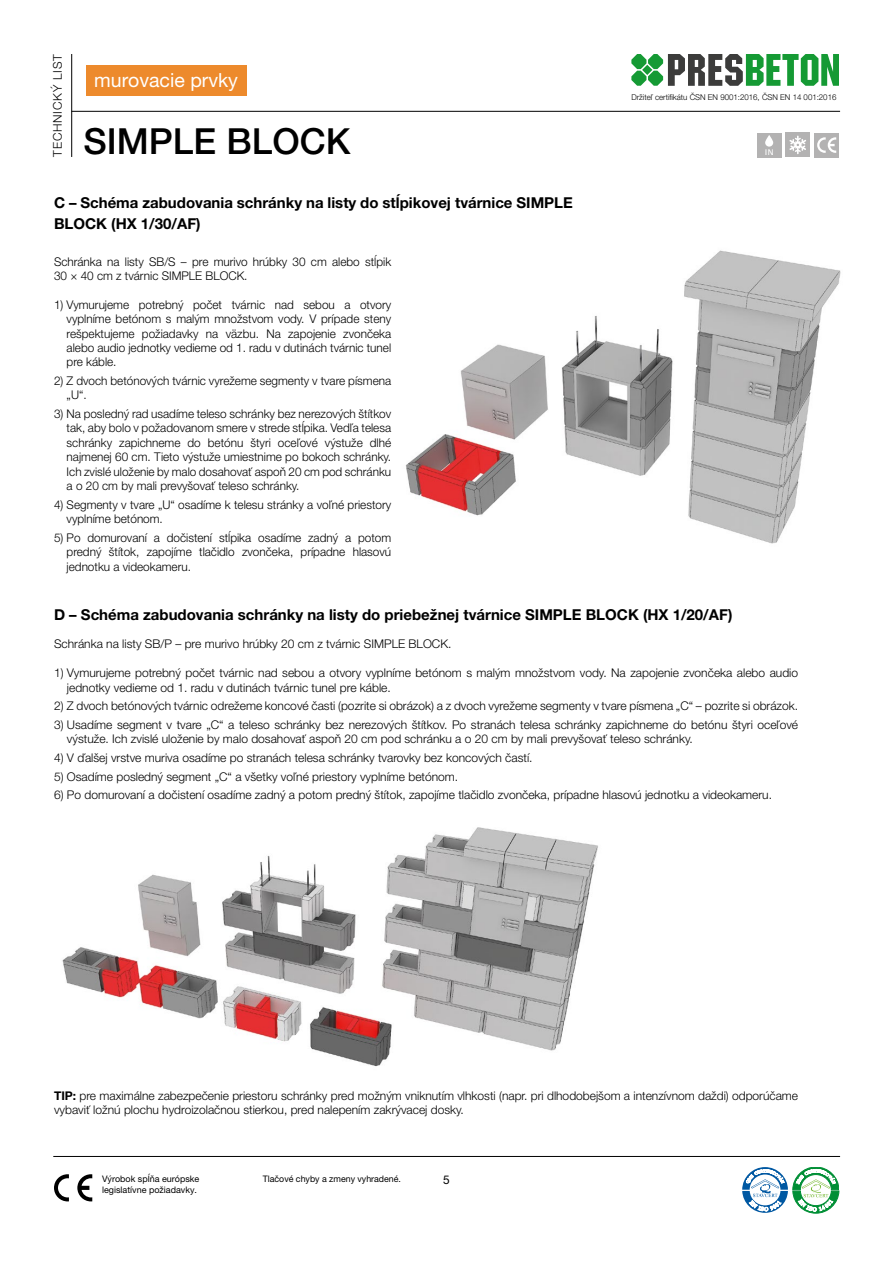
<style>
.page{position:relative;width:893px;height:1263px;background:#fff}
.page>*{position:absolute;margin:0;border:0;box-sizing:border-box;transform-origin:0 0}
.t1{font:500 36px "Helvetica Neue LT Pro";color:#000}
.t2{font:19.5px "Helvetica Neue LT Pro";color:#fff}
.t3{font:700 15px/21px "Helvetica Neue LT Pro";color:#000}
.t4{font:300 12px/14.4px "Helvetica Neue LT Pro";color:#000}
.t5{font:300 12px "Helvetica Neue LT Pro";letter-spacing:.07em;color:#000}
.t6{font:12px "Helvetica Neue LT Pro";color:#000}
.t7{font:9px/10.8px "Helvetica Neue LT Pro";color:#000}
.t8{font:600 8.4px "Pill Gothic 600 mg";color:#fff}
.t9{font:300 8.1px "Helvetica Neue LT Pro";color:#000}
.s1{font-weight:700}
</style>
<div class="page">
<svg style="left:631px;top:54px;width:208px;height:32px"></svg>
<hr style="left:71px;top:54px;width:1px;height:103px;background:#000">
<hr style="left:71px;top:111px;width:769px;height:1px;background:#000">
<hr style="left:53px;top:1156px;width:787px;height:1px;background:#000">
<svg style="left:742px;top:1167px;width:97px;height:46px"></svg>
<svg style="left:54px;top:1174px;width:15px;height:27px"></svg>
<svg style="left:77px;top:1174px;width:15px;height:27px"></svg>
<div style="left:786px;top:133px;width:24px;height:24px;background:#b3b2b2"></div>
<svg style="left:789px;top:135px;width:17px;height:19px"></svg>
<div style="left:757px;top:133px;width:24px;height:24px;background:#b3b2b2"></div>
<svg style="left:765px;top:135px;width:8px;height:12px"></svg>
<div style="left:814px;top:133px;width:25px;height:24px;background:#b3b2b2"></div>
<svg style="left:817px;top:137px;width:19px;height:16px"></svg>
<div style="left:86px;top:65px;width:161px;height:31px;background:#ed8a2c"></div>
<img style="left:62px;top:827px;width:536px;height:240px">
<img style="left:405px;top:250px;width:436px;height:294px">
<p class="t5" style="left:50px;top:157px;width:105px;rotate:-90deg">TECHNICKÝ LIST</p>
<h2 class="t2" style="left:94px;top:68px;width:145px">murovacie prvky</h2>
<h1 class="t1" style="left:84px;top:119px;width:268px">SIMPLE BLOCK</h1>
<p class="t3" style="left:54px;top:192px;width:520px">C – Schéma zabudovania schránky na listy do stĺpikovej tvárnice SIMPLE<br>BLOCK (HX 1/30/AF)</p>
<p class="t4" style="left:54px;top:254px;width:339px">Schránka na listy SB/S – pre murivo hrúbky 30 cm alebo stĺpik<br>30 × 40 cm z tvárnic SIMPLE BLOCK.</p>
<p class="t4" style="left:67px;top:297px;width:326px;text-align:justify;text-indent:-13px">1) Vymurujeme potrebný počet tvárnic nad sebou a otvory vyplníme betónom s malým množstvom vody. V prípade steny rešpektujeme požiadavky na väzbu. Na zapojenie zvončeka alebo audio jednotky vedieme od 1. radu v dutinách tvárnic tunel pre káble.</p>
<p class="t4" style="left:67px;top:373px;width:326px;text-indent:-13px">2) Z dvoch betónových tvárnic vyrežeme segmenty v tvare písmena „U“.</p>
<p class="t4" style="left:67px;top:406px;width:326px;text-align:justify;text-indent:-13px">3) Na posledný rad usadíme teleso schránky bez nerezových štítkov tak, aby bolo v požadovanom smere v strede stĺpika. Vedľa telesa schránky zapichneme do betónu štyri oceľové výstuže dlhé najmenej 60 cm. Tieto výstuže umiestnime po bokoch schránky.<br>Ich zvislé uloženie by malo dosahovať aspoň 20 cm pod schránku a o 20 cm by mali prevyšovať teleso schránky.</p>
<p class="t4" style="left:67px;top:497px;width:326px;text-indent:-13px">4) Segmenty v tvare „U“ osadíme k telesu stránky a voľné priestory vyplníme betónom.</p>
<p class="t4" style="left:67px;top:530px;width:326px;text-align:justify;text-indent:-13px">5) Po domurovaní a dočistení stĺpika osadíme zadný a potom predný štítok, zapojíme tlačidlo zvončeka, prípadne hlasovú jednotku a videokameru.</p>
<p class="t9" style="left:631px;top:93px;width:207px">Držiteľ certifikátu ČSN EN 9001:2016, ČSN EN 14 001:2016</p>
<p class="t8" style="left:765px;top:147px;width:10px">IN</p>
<p class="t3" style="left:54px;top:603px;width:680px">D – Schéma zabudovania schránky na listy do priebežnej tvárnice SIMPLE BLOCK (HX 1/20/AF)</p>
<p class="t4" style="left:54px;top:637px;width:399px">Schránka na listy SB/P – pre murivo hrúbky 20 cm z tvárnic SIMPLE BLOCK.</p>
<p class="t4" style="left:67px;top:665px;width:733px;text-indent:-13px">1) Vymurujeme potrebný počet tvárnic nad sebou a otvory vyplníme betónom s malým množstvom vody. Na zapojenie zvončeka alebo audio jednotky vedieme od 1. radu v dutinách tvárnic tunel pre káble.</p>
<p class="t4" style="left:54px;top:698px;width:746px">2) Z dvoch betónových tvárnic odrežeme koncové časti (pozrite si obrázok) a z dvoch vyrežeme segmenty v tvare písmena „C“ – pozrite si obrázok.</p>
<p class="t4" style="left:67px;top:717px;width:733px;text-indent:-13px">3) Usadíme segment v tvare „C“ a teleso schránky bez nerezových štítkov. Po stranách telesa schránky zapichneme do betónu štyri oceľové výstuže. Ich zvislé uloženie by malo dosahovať aspoň 20 cm pod schránku a o 20 cm by mali prevyšovať teleso schránky.</p>
<p class="t4" style="left:54px;top:750px;width:480px">4) V ďalšej vrstve muriva osadíme po stranách telesa schránky tvarovky bez koncových častí.</p>
<p class="t4" style="left:54px;top:769px;width:406px">5) Osadíme posledný segment „C“ a všetky voľné priestory vyplníme betónom.</p>
<p class="t4" style="left:54px;top:787px;width:719px">6) Po domurovaní a dočistení osadíme zadný a potom predný štítok, zapojíme tlačidlo zvončeka, prípadne hlasovú jednotku a videokameru.</p>
<p class="t4" style="left:54px;top:1088px;width:746px"><span class="s1">TIP:</span> pre maximálne zabezpečenie priestoru schránky pred možným vniknutím vlhkosti (napr. pri dlhodobejšom a intenzívnom daždi) odporúčame vybaviť ložnú plochu hydroizolačnou stierkou, pred nalepením zakrývacej dosky.</p>
<p class="t7" style="left:102px;top:1173px;width:99px">Výrobok spĺňa európske legislatívne požiadavky.</p>
<p class="t7" style="left:263px;top:1173px;width:140px">Tlačové chyby a zmeny vyhradené.</p>
<p class="t6" style="left:443px;top:1172px;width:8px">5</p>
</div>
